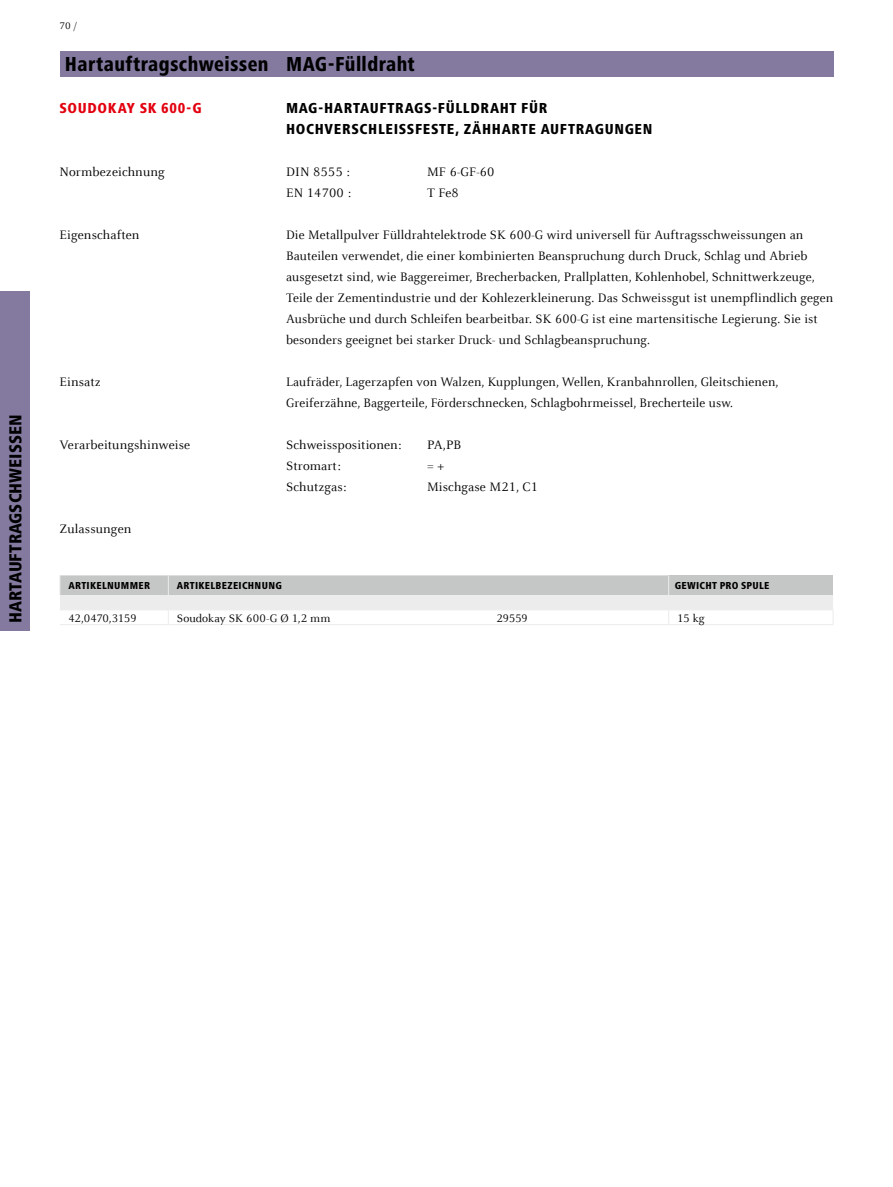
<style>
.page{position:relative;width:893px;height:1187px;background:#fff}
.page>*{position:absolute;margin:0;border:0;box-sizing:border-box;transform-origin:0 0}
.t1{font:800 condensed 21px "Frutiger Next LTW1 G";letter-spacing:.02em;color:#000;scale:.95 1}
.t2{font:800 condensed 18px "Frutiger Next LTW1 G";color:#000}
.t3{font:800 condensed 15px/21px "Frutiger Next LTW1 G";letter-spacing:.045em;color:#000}
.t4{font:800 condensed 15px "Frutiger Next LTW1 G";letter-spacing:.04em;color:#e3000f}
.t5{font:13.5px/21px "Celeste Offc Pro";letter-spacing:.01em;color:#000}
.t6{font:12px "Celeste Offc Pro";letter-spacing:-.005em;color:#000}
.t7{font:12px "Celeste Offc Pro";letter-spacing:-.035em;color:#000}
.t8{font:800 condensed 10.5px "Frutiger Next LTW1 G";letter-spacing:.025em;color:#000}
.t9{font:10.5px "Celeste Offc Pro";color:#000}
</style>
<div class="page">
<div style="left:0;top:291px;width:30px;height:339px;background:#847aa0"></div>
<div style="left:60px;top:51px;width:773px;height:26px;background:#847aa0"></div>
<hr style="left:60px;top:624px;width:108px;height:1px;background:#ececed">
<hr style="left:168px;top:624px;width:501px;height:1px;background:#ececed">
<hr style="left:669px;top:624px;width:164px;height:1px;background:#ececed">
<svg style="left:60px;top:575px;width:774px;height:49px"></svg>
<h2 class="t2" style="left:5px;top:622px;width:210px;rotate:-90deg">HARTAUFTRAGSCHWEISSEN</h2>
<p class="t9" style="left:60px;top:19px;width:19px">70 /</p>
<h1 class="t1" style="left:65px;top:52px;width:370px">Hartauftragschweissen MAG-Fülldraht</h1>
<p class="t4" style="left:60px;top:99px;width:144px">SOUDOKAY SK 600-G</p>
<p class="t3" style="left:286px;top:97px;width:368px">MAG-HARTAUFTRAGS-FÜLLDRAHT FÜR<br>HOCHVERSCHLEISSFESTE, ZÄHHARTE AUFTRAGUNGEN</p>
<p class="t5" style="left:60px;top:161px;width:107px">Normbezeichnung</p>
<p class="t5" style="left:286px;top:161px;width:66px">DIN 8555 :</p>
<p class="t5" style="left:427px;top:161px;width:69px">MF 6-GF-60</p>
<p class="t5" style="left:286px;top:182px;width:67px">EN 14700 :</p>
<p class="t5" style="left:427px;top:182px;width:33px">T Fe8</p>
<p class="t5" style="left:60px;top:224px;width:81px">Eigenschaften</p>
<p class="t5" style="left:286px;top:224px;width:549px">Die Metallpulver Fülldrahtelektrode SK 600-G wird universell für Auftragsschweissungen an Bauteilen verwendet, die einer kombinierten Beanspruchung durch Druck, Schlag und Abrieb ausgesetzt sind, wie Baggereimer, Brecherbacken, Prallplatten, Kohlenhobel, Schnittwerkzeuge, Teile der Zementindustrie und der Kohlezerkleinerung. Das Schweissgut ist unempflindlich gegen Ausbrüche und durch Schleifen bearbeitbar. SK 600-G ist eine martensitische Legierung. Sie ist besonders geeignet bei starker Druck- und Schlagbeanspruchung.</p>
<p class="t5" style="left:60px;top:371px;width:43px">Einsatz</p>
<p class="t5" style="left:286px;top:371px;width:494px">Laufräder, Lagerzapfen von Walzen, Kupplungen, Wellen, Kranbahnrollen, Gleitschienen,<br>Greiferzähne, Baggerteile, Förderschnecken, Schlagbohrmeissel, Brecherteile usw.</p>
<p class="t5" style="left:60px;top:434px;width:132px">Verarbeitungshinweise</p>
<p class="t5" style="left:286px;top:434px;width:117px">Schweisspositionen:</p>
<p class="t5" style="left:427px;top:434px;width:36px">PA,PB</p>
<p class="t5" style="left:286px;top:455px;width:56px">Stromart:</p>
<p class="t5" style="left:427px;top:455px;width:19px">= +</p>
<p class="t5" style="left:286px;top:476px;width:62px">Schutzgas:</p>
<p class="t5" style="left:427px;top:476px;width:112px">Mischgase M21, C1</p>
<p class="t5" style="left:60px;top:518px;width:73px">Zulassungen</p>
<p class="t8" style="left:68px;top:579px;width:83px">ARTIKELNUMMER</p>
<p class="t8" style="left:177px;top:579px;width:106px">ARTIKELBEZEICHNUNG</p>
<p class="t8" style="left:675px;top:579px;width:96px">GEWICHT PRO SPULE</p>
<p class="t7" style="left:68px;top:610px;width:70px">42,0470,3159</p>
<p class="t6" style="left:177px;top:610px;width:155px">Soudokay SK 600-G Ø 1,2 mm</p>
<p class="t6" style="left:496px;top:610px;width:33px">29559</p>
<p class="t6" style="left:677px;top:610px;width:29px">15 kg</p>
</div>
